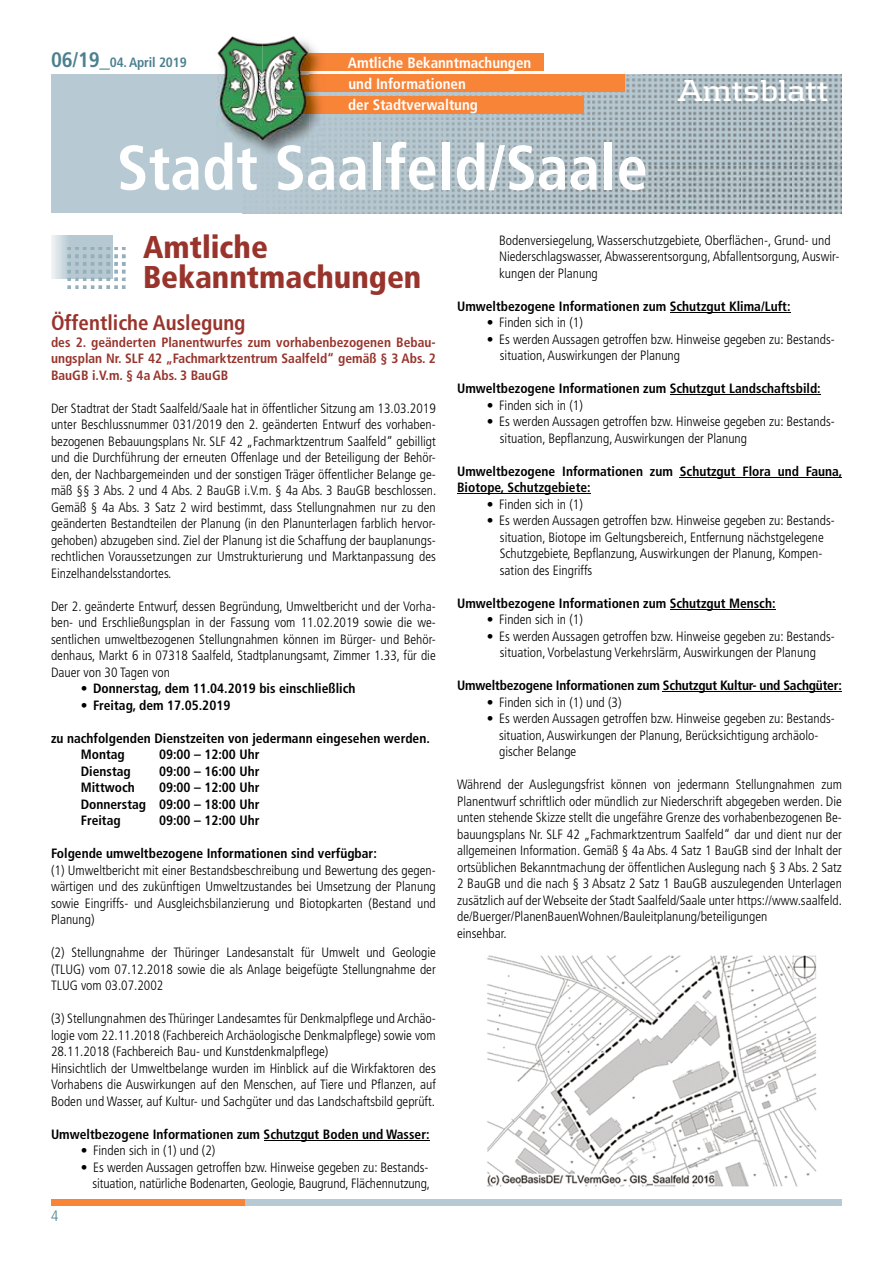
<style>
.page{position:relative;width:893px;height:1263px;background:#fff}
.page>*{position:absolute;margin:0;border:0;box-sizing:border-box;transform-origin:0 0}
.t1{font:700 condensed 63px "Frutiger LT Std";color:#fff}
.t2{font:900 condensed 31.5px/30px "Frutiger LT Std";color:#98342c}
.t3{font:700 31.5px "Kontrapunkt";letter-spacing:-.01em;color:#fff}
.t4{font:700 condensed 21px "Frutiger LT Std";color:#98342c}
.t5{font:700 condensed 15px "Frutiger LT Std";color:#fff}
.t6{font:300 condensed 15px "Frutiger LT Std";color:#4c8090}
.t7{font:300 condensed 13.5px/16.5px "Frutiger LT Std";color:#000}
.t8{font:700 condensed 13.5px/16.5px "Frutiger LT Std";color:#000}
.t9{font:700 condensed 13.5px/16.5px "Frutiger LT Std";color:#98342c;text-align:justify}
.t10{font:700 condensed 13.5px "Frutiger LT Std";letter-spacing:-.01em;color:#4c8090}
.s1{font-size:21px}
</style>
<div class="page">
<div style="left:284px;top:54px;width:259px;height:17px;background:#f88438"></div>
<div style="left:51px;top:75px;width:791px;height:138px;background:#b7c9d2"></div>
<img style="left:329px;top:92px;width:262px;height:28px">
<img style="left:592px;top:75px;width:250px;height:46px">
<img style="left:279px;top:167px;width:13px;height:46px">
<img style="left:294px;top:121px;width:548px;height:92px">
<img style="left:326px;top:113px;width:151px;height:1px">
<div style="left:282px;top:96px;width:302px;height:17px;background:#f88438"></div>
<div style="left:284px;top:75px;width:340px;height:17px;background:#f88438"></div>
<img style="left:309px;top:44px;width:17px;height:34px">
<img style="left:309px;top:54px;width:17px;height:3px">
<img style="left:309px;top:57px;width:17px;height:14px">
<img style="left:284px;top:92px;width:42px;height:66px">
<img style="left:309px;top:96px;width:17px;height:3px">
<img style="left:309px;top:99px;width:17px;height:14px">
<img style="left:309px;top:78px;width:8px;height:14px">
<img style="left:216px;top:36px;width:93px;height:105px">
<svg style="left:293px;top:71px;width:33px;height:1px"></svg>
<img style="left:293px;top:57px;width:16px;height:14px">
<svg style="left:290px;top:113px;width:36px;height:1px"></svg>
<img style="left:290px;top:99px;width:19px;height:14px">
<img style="left:284px;top:75px;width:25px;height:17px">
<img style="left:293px;top:78px;width:16px;height:11px">
<svg style="left:51px;top:236px;width:62px;height:42px"></svg>
<img style="left:63px;top:247px;width:62px;height:41px">
<hr style="left:264px;top:1140px;width:166px;height:1px;background:#000">
<hr style="left:670px;top:312px;width:120px;height:1px;background:#000">
<hr style="left:670px;top:394px;width:150px;height:1px;background:#000">
<hr style="left:680px;top:477px;width:162px;height:1px;background:#000">
<hr style="left:457px;top:493px;width:134px;height:1px;background:#000">
<hr style="left:670px;top:609px;width:105px;height:1px;background:#000">
<hr style="left:663px;top:691px;width:179px;height:1px;background:#000">
<img style="left:487px;top:955px;width:330px;height:232px">
<div style="left:242px;top:1199px;width:600px;height:6px;background:#b7c9d2"></div>
<div style="left:51px;top:1199px;width:193px;height:6px;background:#f88438"></div>
<p class="t10" style="left:51px;top:54px;width:137px"><span class="s1">06/19_</span>04. April 2019</p>
<p class="t5" style="left:348px;top:54px;width:185px">Amtliche Bekanntmachungen</p>
<p class="t5" style="left:348px;top:96px;width:131px">der Stadtverwaltung</p>
<p class="t5" style="left:348px;top:75px;width:119px">und Informationen</p>
<h1 class="t1" style="left:117px;top:130px;width:533px">Stadt Saalfeld/Saale</h1>
<h2 class="t3" style="left:678px;top:72px;width:153px">Amtsblatt</h2>
<h2 class="t2" style="left:143px;top:232px;width:280px">Amtliche<br>Bekanntmachungen</h2>
<h3 class="t4" style="left:51px;top:310px;width:196px">Öffentliche Auslegung</h3>
<p class="t9" style="left:51px;top:334px;width:386px">des 2. geänderten Planentwurfes zum vorhabenbezogenen Bebau&shy;ungsplan Nr. SLF 42 „Fachmarktzentrum Saalfeld“ gemäß § 3 Abs. 2<br>BauGB i.V.m. § 4a Abs. 3 BauGB</p>
<p class="t7" style="left:51px;top:400px;width:387px;text-align:justify">Der Stadtrat der Stadt Saalfeld/Saale hat in öffentlicher Sitzung am 13.03.2019 unter Beschlussnummer 031/2019 den 2. geänderten Entwurf des vorhaben&shy;bezogenen Bebauungsplans Nr. SLF 42 „Fachmarktzentrum Saalfeld“ gebilligt und die Durchführung der erneuten Offenlage und der Beteiligung der Behör&shy;den, der Nachbargemeinden und der sonstigen Träger öffentlicher Belange ge&shy;mäß §§ 3 Abs. 2 und 4 Abs. 2 BauGB i.V.m. § 4a Abs. 3 BauGB beschlossen.<br>Gemäß § 4a Abs. 3 Satz 2 wird bestimmt, dass Stellungnahmen nur zu den geänderten Bestandteilen der Planung (in den Planunterlagen farblich hervor&shy;gehoben) abzugeben sind. Ziel der Planung ist die Schaffung der bauplanungs&shy;rechtlichen Voraussetzungen zur Umstrukturierung und Marktanpassung des Einzelhandelsstandortes.</p>
<p class="t7" style="left:51px;top:598px;width:386px;text-align:justify">Der 2. geänderte Entwurf, dessen Begründung, Umweltbericht und der Vorha&shy;ben- und Erschließungsplan in der Fassung vom 11.02.2019 sowie die we&shy;sentlichen umweltbezogenen Stellungnahmen können im Bürger- und Behör&shy;denhaus, Markt 6 in 07318 Saalfeld, Stadtplanungsamt, Zimmer 1.33, für die Dauer von 30 Tagen von</p>
<p class="t8" style="left:81px;top:680px;width:276px">• Donnerstag, dem 11.04.2019 bis einschließlich</p>
<p class="t8" style="left:81px;top:697px;width:151px">• Freitag, dem 17.05.2019</p>
<p class="t8" style="left:81px;top:730px;width:351px;text-indent:-30px">zu nachfolgenden Dienstzeiten von jedermann eingesehen werden.<br>Montag</p>
<p class="t8" style="left:159px;top:746px;width:102px">09:00 – 12:00 Uhr</p>
<p class="t8" style="left:81px;top:763px;width:52px">Dienstag</p>
<p class="t8" style="left:159px;top:763px;width:102px">09:00 – 16:00 Uhr</p>
<p class="t8" style="left:81px;top:779px;width:56px">Mittwoch</p>
<p class="t8" style="left:81px;top:779px;width:180px;text-align:justify;text-indent:78px">09:00 – 12:00 Uhr Donnerstag 09:00 – 18:00 Uhr Freitag</p>
<p class="t8" style="left:159px;top:812px;width:102px">09:00 – 12:00 Uhr</p>
<p class="t8" style="left:51px;top:845px;width:327px">Folgende umweltbezogene Informationen sind verfügbar:</p>
<p class="t7" style="left:51px;top:862px;width:386px;text-align:justify">(1) Umweltbericht mit einer Bestandsbeschreibung und Bewertung des gegen&shy;wärtigen und des zukünftigen Umweltzustandes bei Umsetzung der Planung sowie Eingriffs- und Ausgleichsbilanzierung und Biotopkarten (Bestand und Planung)</p>
<p class="t7" style="left:51px;top:944px;width:386px;text-align:justify">(2) Stellungnahme der Thüringer Landesanstalt für Umwelt und Geologie (TLUG) vom 07.12.2018 sowie die als Anlage beigefügte Stellungnahme der TLUG vom 03.07.2002</p>
<p class="t7" style="left:51px;top:1010px;width:386px">(3) Stellungnahmen des Thüringer Landesamtes für Denkmalpflege und Archäo&shy;logie vom 22.11.2018 (Fachbereich Archäologische Denkmalpflege) sowie vom 28.11.2018 (Fachbereich Bau- und Kunstdenkmalpflege)<br>Hinsichtlich der Umweltbelange wurden im Hinblick auf die Wirkfaktoren des Vorhabens die Auswirkungen auf den Menschen, auf Tiere und Pflanzen, auf Boden und Wasser, auf Kultur- und Sachgüter und das Landschaftsbild geprüft.</p>
<p class="t8" style="left:51px;top:1126px;width:380px">Umweltbezogene Informationen zum Schutzgut Boden und Wasser:</p>
<p class="t7" style="left:81px;top:1142px;width:136px">• Finden sich in (1) und (2)</p>
<p class="t7" style="left:81px;top:1159px;width:351px;text-align:right">• Es werden Aussagen getroffen bzw. Hinweise gegeben zu: Bestands&shy;situation, natürliche Bodenarten, Geologie, Baugrund, Flächennutzung,</p>
<p class="t6" style="left:51px;top:1207px;width:9px">4</p>
<p class="t7" style="left:499px;top:232px;width:342px">Bodenversiegelung, Wasserschutzgebiete, Oberflächen-, Grund- und<br>Niederschlagswasser, Abwasserentsorgung, Abfallentsorgung, Auswir&shy;kungen der Planung</p>
<p class="t8" style="left:457px;top:298px;width:335px">Umweltbezogene Informationen zum Schutzgut Klima/Luft:</p>
<p class="t7" style="left:487px;top:314px;width:97px">• Finden sich in (1)</p>
<p class="t7" style="left:500px;top:331px;width:336px;text-indent:-13px">• Es werden Aussagen getroffen bzw. Hinweise gegeben zu: Bestands&shy;situation, Auswirkungen der Planung</p>
<p class="t8" style="left:457px;top:380px;width:365px">Umweltbezogene Informationen zum Schutzgut Landschaftsbild:</p>
<p class="t7" style="left:487px;top:397px;width:97px">• Finden sich in (1)</p>
<p class="t7" style="left:500px;top:413px;width:336px;text-indent:-13px">• Es werden Aussagen getroffen bzw. Hinweise gegeben zu: Bestands&shy;situation, Bepflanzung, Auswirkungen der Planung</p>
<p class="t8" style="left:457px;top:463px;width:387px">Umweltbezogene Informationen zum Schutzgut Flora und Fauna,<br>Bio tope, Schutzgebiete:</p>
<p class="t7" style="left:487px;top:496px;width:97px">• Finden sich in (1)</p>
<p class="t7" style="left:500px;top:512px;width:336px;text-indent:-13px">• Es werden Aussagen getroffen bzw. Hinweise gegeben zu: Bestands&shy;situation, Biotope im Geltungsbereich, Entfernung nächstgelegene Schutzgebiete, Bepflanzung, Auswirkungen der Planung, Kompen&shy;sation des Eingriffs</p>
<p class="t8" style="left:457px;top:595px;width:320px">Umweltbezogene Informationen zum Schutzgut Mensch:</p>
<p class="t7" style="left:487px;top:611px;width:97px">• Finden sich in (1)</p>
<p class="t7" style="left:487px;top:628px;width:349px;text-align:center">• Es werden Aussagen getroffen bzw. Hinweise gegeben zu: Bestands&shy;situation, Vorbelastung Verkehrslärm, Auswirkungen der Planung</p>
<p class="t8" style="left:457px;top:677px;width:386px">Umweltbezogene Informationen zum Schutzgut Kultur- und Sachgüter:</p>
<p class="t7" style="left:487px;top:694px;width:136px">• Finden sich in (1) und (3)</p>
<p class="t7" style="left:499px;top:710px;width:337px;text-indent:-12px">• Es werden Aussagen getroffen bzw. Hinweise gegeben zu: Bestands&shy;situation, Auswirkungen der Planung, Berücksichtigung archäo lo&shy;gischer Belange</p>
<p class="t7" style="left:457px;top:776px;width:386px">Während der Auslegungsfrist können von jedermann Stellungnahmen zum Plan entwurf schriftlich oder mündlich zur Niederschrift abgegeben werden. Die unten stehende Skizze stellt die ungefähre Grenze des vorhabenbezogenen Be&shy;bauungsplans Nr. SLF 42 „Fachmarktzentrum Saalfeld“ dar und dient nur der allgemeinen Information. Gemäß § 4a Abs. 4 Satz 1 BauGB sind der Inhalt der ortsüblichen Bekanntmachung der öffentlichen Auslegung nach § 3 Abs. 2 Satz 2 BauGB und die nach § 3 Absatz 2 Satz 1 BauGB auszulegenden Unterlagen zusätzlich auf der Webseite der Stadt Saalfeld/Saale unter https://www.saalfeld. de/Buerger/PlanenBauenWohnen/Bauleitplanung/beteiligungen<br>einsehbar.</p>
</div>
